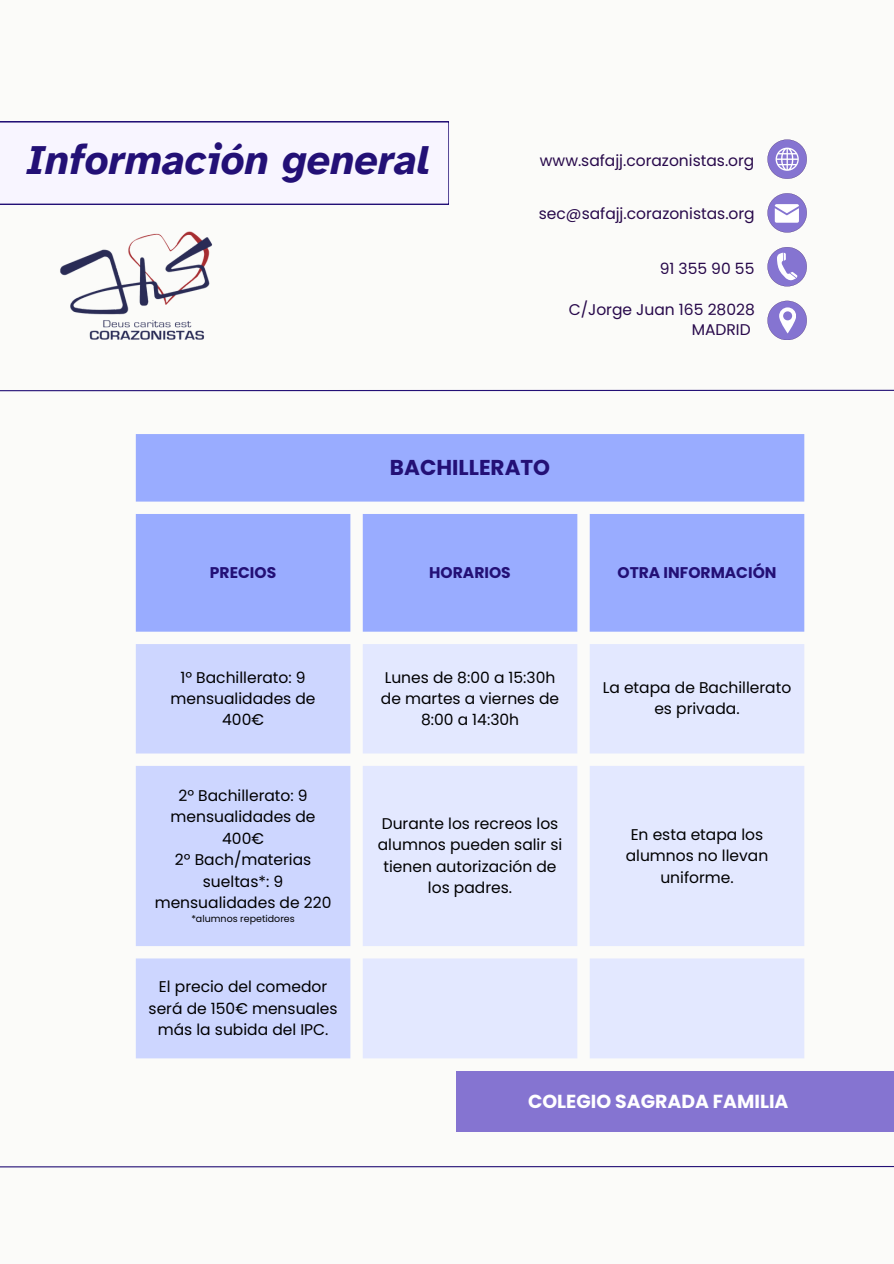
<style>
.page{position:relative;width:894px;height:1264px;background:#fff}
.page>*{position:absolute;margin:0;border:0;box-sizing:border-box;transform-origin:0 0}
.t1{font:italic 700 41.4px "Atkinson Hyperlegible";color:#231076}
.t2{font:700 21.45px "Poppins";color:#231076}
.t3{font:700 18.9px "Poppins";color:#fff}
.t4{font:15.45px/21.5px "Poppins";color:#000;text-align:center}
.t5{font:15.45px/20px "Poppins";color:#28094b;text-align:right}
.t6{font:700 15.45px "Poppins";color:#231076}
.t7{font:9.45px "Poppins";color:#000}
</style>
<div class="page">
<div style="left:0;top:0;width:893px;height:1263px;background:#fbfbf9"></div>
<div style="left:456px;top:1070px;width:437px;height:61px;background:#8574d1"></div>
<svg style="left:0;top:121px;width:449px;height:84px"></svg>
<hr style="left:0;top:390px;width:893px;height:1px;background:#231076">
<hr style="left:0;top:1165px;width:893px;height:2px;background:#231076">
<svg style="left:767px;top:139px;width:39px;height:39px"></svg>
<svg style="left:767px;top:247px;width:39px;height:39px"></svg>
<svg style="left:767px;top:193px;width:39px;height:39px"></svg>
<svg style="left:767px;top:301px;width:39px;height:39px"></svg>
<img style="left:60px;top:231px;width:153px;height:109px">
<svg style="left:136px;top:434px;width:668px;height:197px;background:#a1b2fe"></svg>
<div style="left:136px;top:644px;width:214px;height:414px;background:#cdd6ff"></div>
<svg style="left:363px;top:644px;width:441px;height:414px;background:#e5e9fe"></svg>
<p class="t1" style="left:27px;top:135px;width:405px">Información general</p>
<p class="t5" style="left:539px;top:151px;width:216px">www.safajj.corazonistas.org</p>
<p class="t5" style="left:538px;top:203px;width:217px">sec@safajj.corazonistas.org</p>
<p class="t5" style="left:659px;top:259px;width:96px">91 355 90 55</p>
<p class="t5" style="left:568px;top:300px;width:187px">C/Jorge Juan 165 28028<br>MADRID</p>
<p class="t2" style="left:390px;top:452px;width:162px">BACHILLERATO</p>
<p class="t6" style="left:210px;top:561px;width:68px">PRECIOS</p>
<p class="t6" style="left:429px;top:561px;width:83px">HORARIOS</p>
<p class="t6" style="left:617px;top:561px;width:160px">OTRA INFORMACIÓN</p>
<p class="t4" style="left:170px;top:666px;width:146px">1º Bachillerato: 9 mensualidades de<br>400€</p>
<p class="t4" style="left:384px;top:666px;width:172px">Lunes de 8:00 a 15:30h</p>
<p class="t4" style="left:381px;top:688px;width:180px">de martes a viernes de<br>8:00 a 14:30h</p>
<p class="t4" style="left:602px;top:676px;width:190px">La etapa de Bachillerato es privada.</p>
<p class="t4" style="left:170px;top:784px;width:146px">2º Bachillerato: 9 mensualidades de<br>400€</p>
<p class="t4" style="left:155px;top:849px;width:178px">2º Bach/materias sueltas*: 9 mensualidades de 220</p>
<p class="t7" style="left:191px;top:912px;width:105px">*alumnos repetidores</p>
<p class="t4" style="left:148px;top:976px;width:190px">El precio del comedor será de 150€ mensuales más la subida del IPC.</p>
<p class="t4" style="left:378px;top:812px;width:186px">Durante los recreos los alumnos pueden salir si tienen autorización de los padres.</p>
<p class="t4" style="left:625px;top:824px;width:144px">En esta etapa los alumnos no llevan uniforme.</p>
<p class="t3" style="left:528px;top:1087px;width:262px">COLEGIO SAGRADA FAMILIA</p>
</div>
